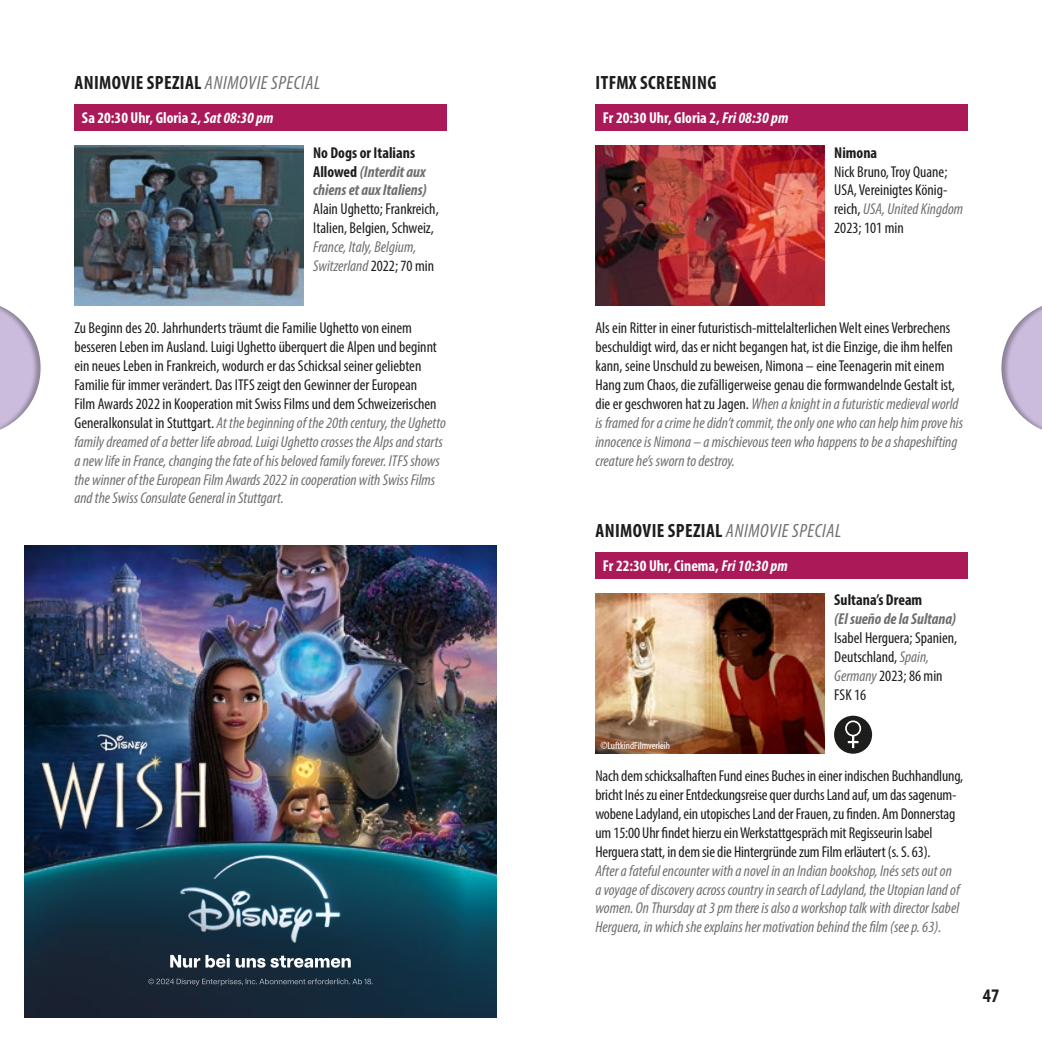
<style>
.page{position:relative;width:1042px;height:1042px;background:#fff}
.page>*{position:absolute;margin:0;border:0;box-sizing:border-box;transform-origin:0 0}
.t1{font:700 condensed 19.25px "Myriad Pro";letter-spacing:.02em;color:#1d1d1b}
.t2{font:condensed 15.75px/18.9px "Myriad Pro";color:#1d1d1b}
.t3{font:italic condensed 15.75px/18.9px "Myriad Pro";color:#706f6f}
.t4{font:700 condensed 15.75px "Myriad Pro";color:#fff}
.t5{font:italic 700 condensed 15.75px/18.9px "Myriad Pro";color:#706f6f}
.t6{font:700 condensed 15.75px "Myriad Pro";color:#1d1d1b}
.t7{font:condensed 10.5px "Myriad Pro";color:#fff}
.s1{font-weight:400;font-style:italic;color:#706f6f}
.s2{font-style:italic}
.s3{font-style:normal;color:#1d1d1b}
.s4{font-style:italic;color:#706f6f}
</style>
<div class="page">
<img style="left:25px;top:546px;width:471px;height:260px">
<img style="left:25px;top:806px;width:471px;height:211px">
<img style="left:25px;top:708px;width:206px;height:143px">
<svg style="left:148px;top:978px;width:225px;height:8px;background:#334351"></svg>
<img style="left:179px;top:846px;width:182px;height:108px">
<svg style="left:170px;top:954px;width:181px;height:13px"></svg>
<img style="left:74px;top:145px;width:229px;height:161px">
<img style="left:595px;top:593px;width:229px;height:160px">
<img style="left:595px;top:145px;width:229px;height:161px">
<div style="left:74px;top:104px;width:372px;height:27px;background:#aa1a59"></div>
<div style="left:595px;top:552px;width:372px;height:27px;background:#aa1a59"></div>
<div style="left:595px;top:104px;width:372px;height:27px;background:#aa1a59"></div>
<div style="left:834px;top:716px;width:38px;height:37px;background:#1d1d1b;border-radius:50%"></div>
<div style="left:845px;top:720px;width:16px;height:16px;border:2px solid #fff;border-radius:50%"></div>
<svg style="left:848px;top:735px;width:10px;height:13px"></svg>
<div style="left:998px;top:299px;width:44px;height:137px;background:#1d1d1b;opacity:.33"></div>
<div style="left:0;top:299px;width:44px;height:137px;background:#1d1d1b;opacity:.33"></div>
<p class="t1" style="left:75px;top:70px;width:247px">ANIMOVIE SPEZIAL <span class="s1">ANIMOVIE SPECIAL</span></p>
<p class="t4" style="left:82px;top:108px;width:193px">Sa 20:30 Uhr, Gloria 2, <span class="s2">Sat 08:30 pm</span></p>
<p class="t5" style="left:313px;top:143px;width:115px"><span class="s3">No Dogs or Italians<br>Allowed</span> (Interdit aux chiens et aux Italiens)</p>
<p class="t2" style="left:313px;top:199px;width:127px">Alain Ughetto; Frankreich,<br>Italien, Belgien, Schweiz,</p>
<p class="t3" style="left:313px;top:237px;width:122px">France, Italy, Belgium,<br>Switzerland <span class="s3">2022; 70 min</span></p>
<p class="t2" style="left:74px;top:318px;width:373px">Zu Beginn des 20. Jahrhunderts träumt die Familie Ughetto von einem besseren Leben im Ausland. Luigi Ughetto überquert die Alpen und beginnt ein neues Leben in Frankreich, wodurch er das Schicksal seiner geliebten Familie für immer verändert. Das ITFS zeigt den Gewinner der European<br>Film Awards 2022 in Kooperation mit Swiss Films und dem Schweizerischen Generalkonsulat in Stuttgart. <span class="s4">At the beginning of the 20th century, the Ughetto family dreamed of a better life abroad. Luigi Ughetto crosses the Alps and starts a new life in France, changing the fate of his beloved family forever. ITFS shows the winner of the European Film Awards 2022 in cooperation with Swiss Films and the Swiss Consulate General in Stuttgart.</span></p>
<p class="t1" style="left:595px;top:70px;width:122px">ITFMX SCREENING</p>
<p class="t4" style="left:603px;top:108px;width:187px">Fr 20:30 Uhr, Gloria 2, <span class="s2">Fri 08:30 pm</span></p>
<p class="t6" style="left:834px;top:143px;width:44px">Nimona</p>
<p class="t2" style="left:834px;top:162px;width:130px">Nick Bruno, Troy Quane;<br>USA, Vereinigtes König&shy;reich, <span class="s4">USA, United Kingdom<br></span>2023; 101 min</p>
<p class="t2" style="left:595px;top:318px;width:369px">Als ein Ritter in einer futuristisch-mittelalterlichen Welt eines Verbrechens beschuldigt wird, das er nicht begangen hat, ist die Einzige, die ihm helfen kann, seine Unschuld zu beweisen, Nimona – eine Teenagerin mit einem Hang zum Chaos, die zufälligerweise genau die formwandelnde Gestalt ist, die er geschworen hat zu Jagen. <span class="s4">When a knight in a futuristic medieval world is framed for a crime he didn’t commit, the only one who can help him prove his innocence is Nimona – a mischievous teen who happens to be a shapeshifting creature he’s sworn to destroy.</span></p>
<p class="t1" style="left:595px;top:518px;width:247px">ANIMOVIE SPEZIAL <span class="s1">ANIMOVIE SPECIAL</span></p>
<p class="t4" style="left:603px;top:556px;width:186px">Fr 22:30 Uhr, Cinema, <span class="s2">Fri 10:30 pm</span></p>
<p class="t7" style="left:600px;top:739px;width:71px">©LuftkindFilmverleih</p>
<p class="t6" style="left:834px;top:590px;width:90px">Sultana’s Dream</p>
<p class="t5" style="left:834px;top:609px;width:124px">(El sueño de la Sultana)</p>
<p class="t2" style="left:834px;top:628px;width:125px">Isabel Herguera; Spanien,<br>Deutschland, <span class="s4">Spain,<br>Germany</span> 2023; 86 min<br>FSK 16</p>
<p class="t2" style="left:595px;top:766px;width:369px">Nach dem schicksalhaften Fund eines Buches in einer indischen Buchhandlung, bricht Inés zu einer Entdeckungsreise quer durchs Land auf, um das sagenum&shy;wobene Ladyland, ein utopisches Land der Frauen, zu finden. Am Donnerstag um 15:00 Uhr findet hierzu ein Werkstattgespräch mit Regisseurin Isabel Herguera statt, in dem sie die Hintergründe zum Film erläutert (s. S. 63).</p>
<p class="t3" style="left:595px;top:861px;width:366px">After a fateful encounter with a novel in an Indian bookshop, Inés sets out on a voyage of discovery across country in search of Ladyland, the Utopian land of women. On Thursday at 3 pm there is also a workshop talk with director Isabel Herguera, in which she explains her motivation behind the film (see p. 63).</p>
<p class="t1" style="left:983px;top:983px;width:18px">47</p>
</div>
